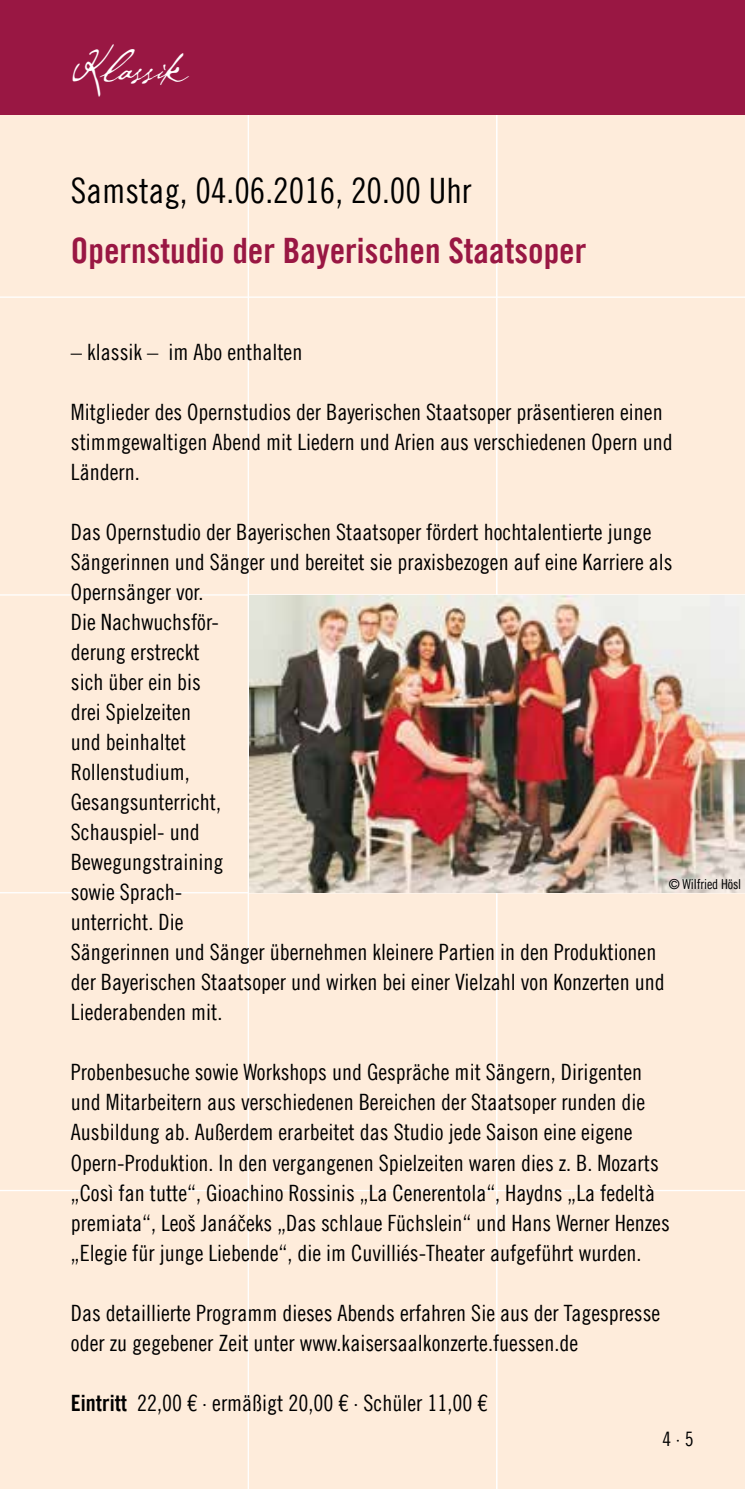
<style>
.page{position:relative;width:745px;height:1489px;background:#fff}
.page>*{position:absolute;margin:0;border:0;box-sizing:border-box;transform-origin:0 0}
.t1{font:45px "P22 Cezanne";color:#fff}
.t2{font:35px "Trade Gothic LT Com Bd Cn 20";color:#991743}
.t3{font:35px "Trade Gothic LT Com Cn 18";color:#000}
.t4{font:22.5px/30px "Trade Gothic LT Com Cn 18";color:#000}
.t5{font:20px "Trade Gothic LT Com Cn 18";color:#000}
.t6{font:13.75px "Trade Gothic LT Com Cn 18";letter-spacing:-.01em;color:#000}
.s1{font-family:"Trade Gothic LT Com Bd Cn 20"}
</style>
<div class="page">
<div style="left:0;top:0;width:744px;height:1488px;background:#feecdb"></div>
<hr style="left:495px;top:0;width:2px;height:1488px;background:#fff">
<hr style="left:247px;top:0;width:2px;height:1488px;background:#fff">
<hr style="left:0;top:296px;width:744px;height:2px;background:#fff">
<hr style="left:0;top:594px;width:744px;height:1px;background:#fff">
<hr style="left:0;top:892px;width:744px;height:1px;background:#fff">
<hr style="left:0;top:1189px;width:744px;height:2px;background:#fff">
<div style="left:0;top:0;width:744px;height:115px;background:#991743"></div>
<img style="left:249px;top:595px;width:495px;height:297px">
<h1 class="t1" style="left:71px;top:37px;width:119px">Klassik</h1>
<h2 class="t3" style="left:71px;top:170px;width:402px">Samstag, 04.06.2016, 20.00 Uhr</h2>
<h2 class="t2" style="left:71px;top:230px;width:516px">Opernstudio der Bayerischen Staatsoper</h2>
<p class="t4" style="left:71px;top:337px;width:233px">– klassik – im Abo enthalten</p>
<p class="t4" style="left:71px;top:397px;width:603px">Mitglieder des Opernstudios der Bayerischen Staatsoper präsentieren einen stimmgewaltigen Abend mit Liedern und Arien aus verschiedenen Opern und<br>Ländern.</p>
<p class="t4" style="left:71px;top:517px;width:602px">Das Opernstudio der Bayerischen Staatsoper fördert hochtalentierte junge<br>Sängerinnen und Sänger und bereitet sie praxisbezogen auf eine Karriere als<br>Opernsänger vor.<br>Die Nachwuchsför-<br>derung erstreckt<br>sich über ein bis<br>drei Spielzeiten<br>und beinhaltet<br>Rollenstudium,<br>Gesangsunterricht,<br>Schauspiel- und<br>Bewegungstraining<br>sowie Sprach-<br>unterricht. Die<br>Sängerinnen und Sänger übernehmen kleinere Partien in den Produktionen der Bayerischen Staatsoper und wirken bei einer Vielzahl von Konzerten und<br>Liederabenden mit.</p>
<p class="t6" style="left:668px;top:876px;width:74px">© Wilfried Hösl</p>
<p class="t4" style="left:71px;top:1057px;width:600px">Probenbesuche sowie Workshops und Gespräche mit Sängern, Dirigenten und Mitarbeitern aus verschiedenen Bereichen der Staatsoper runden die Ausbildung ab. Außerdem erarbeitet das Studio jede Saison eine eigene Opern-Produktion. In den vergangenen Spielzeiten waren dies z. B. Mozarts „Così fan tutte“, Gioachino Rossinis „La Cenerentola“, Haydns „La fedeltà premiata“, Leoš Janáčeks „Das schlaue Füchslein“ und Hans Werner Henzes „Elegie für junge Liebende“, die im Cuvilliés-Theater aufgeführt wurden.</p>
<p class="t4" style="left:71px;top:1297px;width:590px">Das detaillierte Programm dieses Abends erfahren Sie aus der Tagespresse oder zu gegebener Zeit unter www.kaisersaalkonzerte.fuessen.de</p>
<p class="t4" style="left:71px;top:1387px;width:417px"><span class="s1">Eintritt</span> 22,00 € · ermäßigt 20,00 € · Schüler 11,00 €</p>
<p class="t5" style="left:662px;top:1426px;width:32px">4 · 5</p>
</div>
